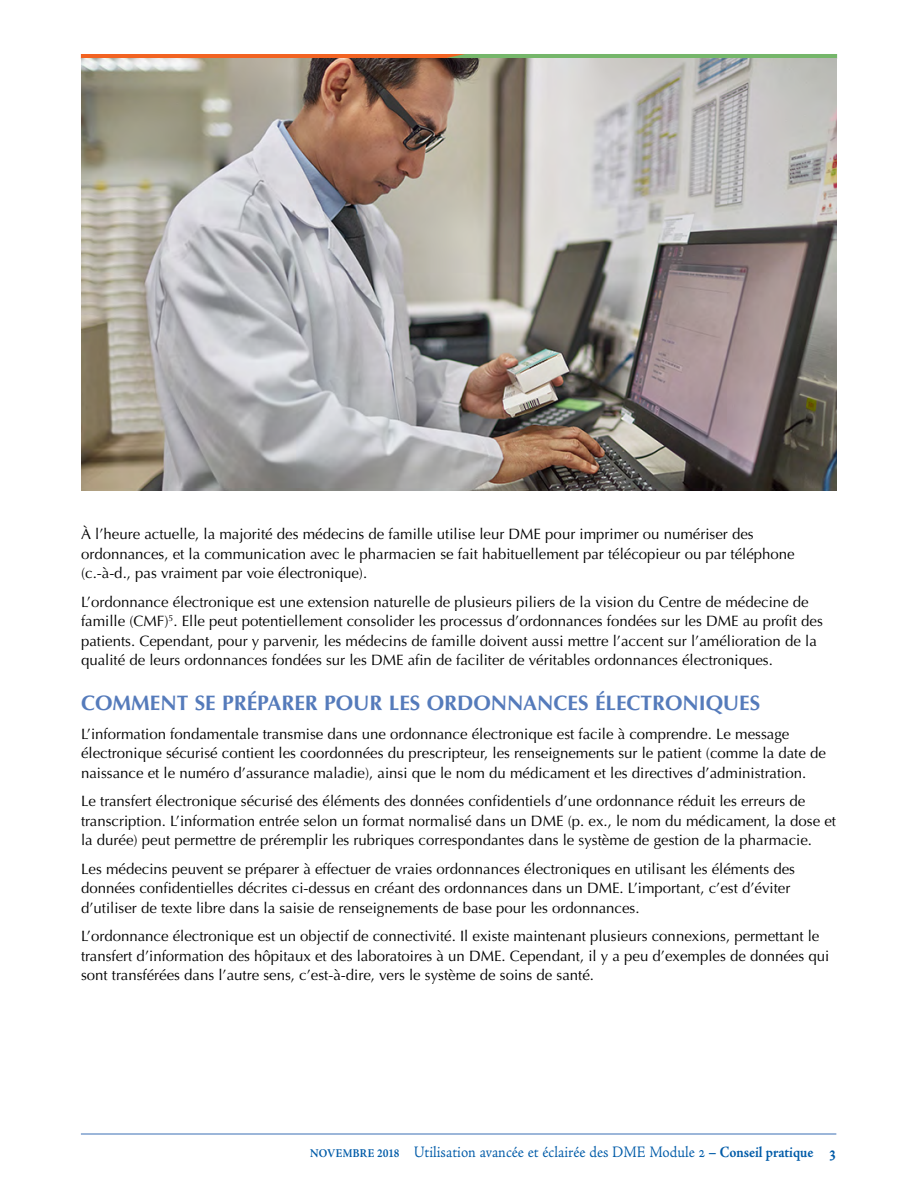
<style>
.page{position:relative;width:918px;height:1188px;background:#fff}
.page>*{position:absolute;margin:0;border:0;box-sizing:border-box;transform-origin:0 0}
.t1{font:700 21px "Optima";color:#557bbb}
.t2{font:15.75px "Adobe Jenson Pro Lt Capt";color:#005ba8;scale:.9 1}
.t3{font:15px/19.5px "Optima";color:#000}
.s1{font-family:"Adobe Jenson Pro";font-weight:700;font-size:12px}
.s2{font-family:"Adobe Jenson Pro";font-weight:700}
.s3{font-family:"Adobe Jenson Pro";font-weight:700;font-size:18px}
</style>
<div class="page">
<hr style="left:81px;top:1134px;width:755px;height:1px;background:#3b6fb4">
<svg style="left:81px;top:54px;width:756px;height:5px;background:#b09056"></svg>
<img style="left:81px;top:59px;width:756px;height:432px">
<p class="t3" style="left:81px;top:524px;width:715px">À l’heure actuelle, la majorité des médecins de famille utilise leur DME pour imprimer ou numériser des ordonnances, et la communication avec le pharmacien se fait habituellement par télécopieur ou par téléphone (c.-à-d., pas vraiment par voie électronique).</p>
<p class="t3" style="left:81px;top:592px;width:743px">L’ordonnance électronique est une extension naturelle de plusieurs piliers de la vision du Centre de médecine de famille (CMF)<sup>5</sup>. Elle peut potentiellement consolider les processus d’ordonnances fondées sur les DME au profit des patients. Cependant, pour y parvenir, les médecins de famille doivent aussi mettre l’accent sur l’amélioration de la qualité de leurs ordonnances fondées sur les DME afin de faciliter de véritables ordonnances électroniques.</p>
<h1 class="t1" style="left:81px;top:691px;width:681px">COMMENT SE PRÉPARER POUR LES ORDONNANCES ÉLECTRONIQUES</h1>
<p class="t3" style="left:81px;top:724px;width:746px">L’information fondamentale transmise dans une ordonnance électronique est facile à comprendre. Le message électronique sécurisé contient les coordonnées du prescripteur, les renseignements sur le patient (comme la date de naissance et le numéro d’assurance maladie), ainsi que le nom du médicament et les directives d’administration.</p>
<p class="t3" style="left:81px;top:791px;width:757px">Le transfert électronique sécurisé des éléments des données confidentiels d’une ordonnance réduit les erreurs de transcription. L’information entrée selon un format normalisé dans un DME (p. ex., le nom du médicament, la dose et la durée) peut permettre de préremplir les rubriques correspondantes dans le système de gestion de la pharmacie.</p>
<p class="t3" style="left:81px;top:859px;width:716px">Les médecins peuvent se préparer à effectuer de vraies ordonnances électroniques en utilisant les éléments des données confidentielles décrites ci-dessus en créant des ordonnances dans un DME. L’important, c’est d’éviter d’utiliser de texte libre dans la saisie de renseignements de base pour les ordonnances.</p>
<p class="t3" style="left:81px;top:926px;width:750px">L’ordonnance électronique est un objectif de connectivité. Il existe maintenant plusieurs connexions, permettant le transfert d’information des hôpitaux et des laboratoires à un DME. Cependant, il y a peu d’exemples de données qui sont transférées dans l’autre sens, c’est-à-dire, vers le système de soins de santé.</p>
<p class="t2" style="left:310px;top:1143px;width:586px"><span class="s1">NOVEMBRE 2018</span> Utilisation avancée et éclairée des DME Module 2 <span class="s2">– Conseil pratique</span> <span class="s3">3</span></p>
</div>
